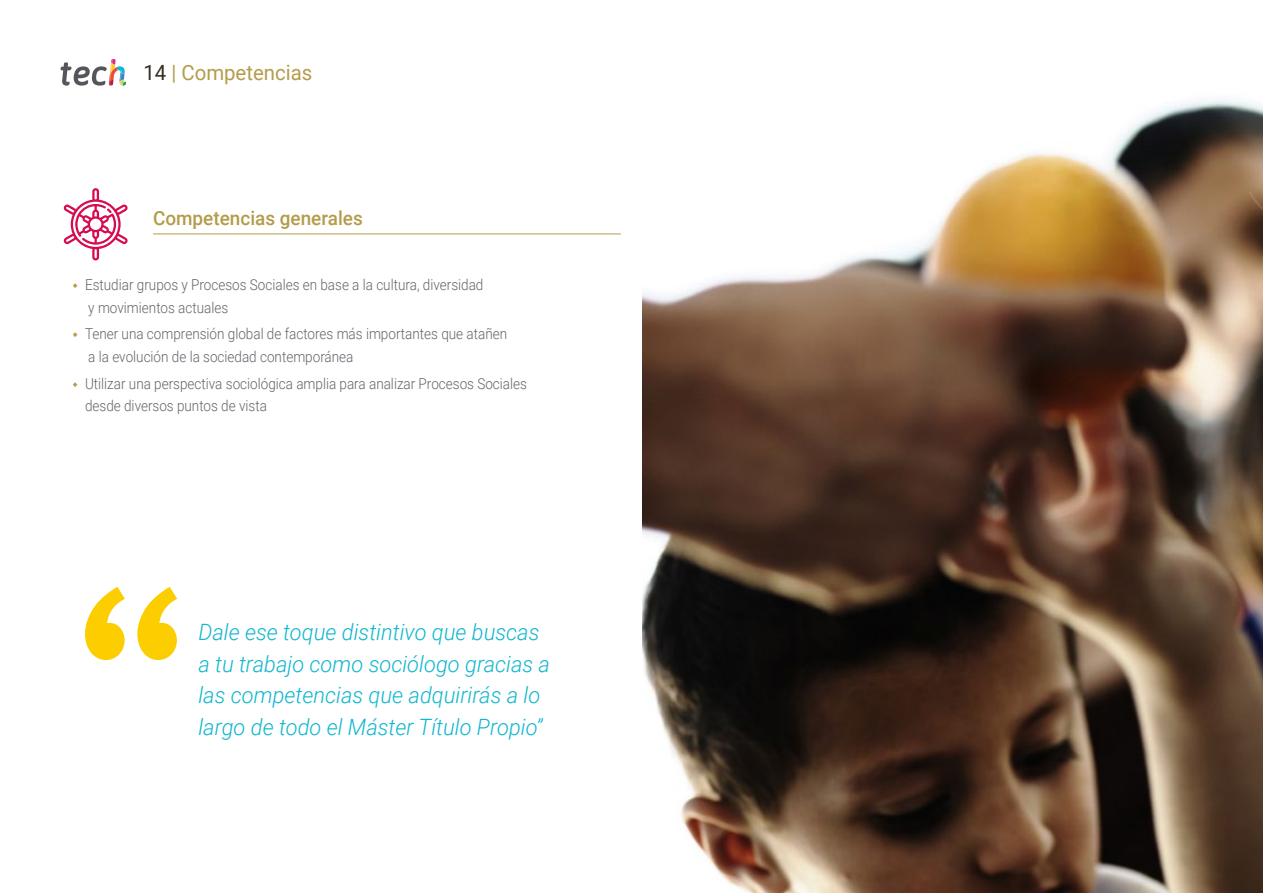
<style>
.page{position:relative;width:1263px;height:893px;background:#fff}
.page>*{position:absolute;margin:0;border:0;box-sizing:border-box;transform-origin:0 0}
.t1{font:italic 300 22.5px/31.5px "Roboto";color:#0fb6cf}
.t2{font:21px "Roboto";color:#b49c4b}
.t3{font:500 19.5px "Roboto";color:#b49c4b}
.t4{font:300 15px/22.5px "Roboto";color:#61646a;scale:.9 1}
.s1{color:#312e20}
</style>
<div class="page">
<hr style="left:153px;top:234px;width:468px;height:1px;background:#b49c4b">
<svg style="left:63px;top:188px;width:65px;height:72px"></svg>
<img style="left:642px;top:99px;width:621px;height:794px">
<svg style="left:61px;top:59px;width:65px;height:27px"></svg>
<svg style="left:85px;top:587px;width:92px;height:73px"></svg>
<h2 class="t2" style="left:144px;top:57px;width:170px"><span class="s1">14</span> | Competencias</h2>
<h3 class="t3" style="left:153px;top:205px;width:211px">Competencias generales</h3>
<p class="t4" style="left:85px;top:273px;width:444px">Estudiar grupos y Procesos Sociales en base a la cultura, diversidad y movimientos actuales</p>
<p class="t4" style="left:85px;top:322px;width:470px">Tener una comprensión global de factores más importantes que atañen a la evolución de la sociedad contemporánea</p>
<p class="t4" style="left:85px;top:371px;width:492px">Utilizar una perspectiva sociológica amplia para analizar Procesos Sociales desde diversos puntos de vista</p>
<h1 class="t1" style="left:198px;top:616px;width:353px">Dale ese toque distintivo que buscas a tu trabajo como sociólogo gracias a las competencias que adquirirás a lo largo de todo el Máster Título Propio”</h1>
</div>
